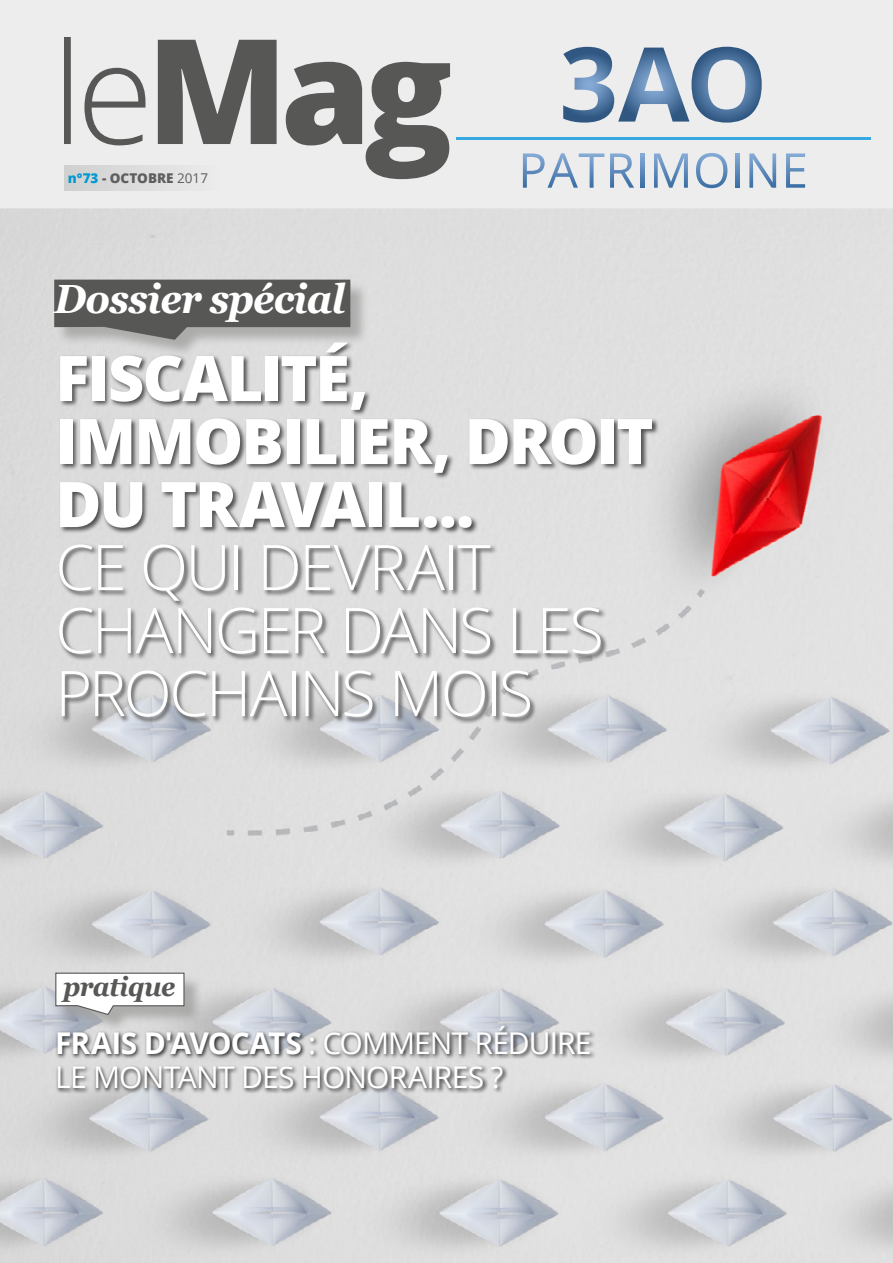
<style>
.page{position:relative;width:893px;height:1263px;background:#fff}
.page>*{position:absolute;margin:0;border:0;box-sizing:border-box;transform-origin:0 0}
.t1{font:300 63px/63px "Open Sans";letter-spacing:-.04em;color:#fff}
.t2{font:800 63px/63px "Open Sans";letter-spacing:-.03em;color:#fff}
.t3{font:italic 700 40.65px "Georgia";letter-spacing:-.025em;color:#fff;scale:.95 1}
.t4{font:30px/34.5px "Open Sans";letter-spacing:-.03em;color:#fff}
.t5{font:italic 700 27px "Georgia";letter-spacing:-.025em;color:#575756;scale:.95 1}
.t6{font:800 13.5px "Open Sans";color:#5f5e5e}
.s1{color:#0099d2}
.s2{font-weight:400}
.s3{font-weight:700}
</style>
<div class="page">
<img style="left:0;top:208px;width:893px;height:1055px">
<div style="left:0;top:0;width:893px;height:208px;background:#ededed"></div>
<div style="left:55px;top:1024px;width:541px;height:69px;background:#000;opacity:.85"></div>
<div style="left:56px;top:282px;width:313px;height:76px;background:#9d9d9c;opacity:.75"></div>
<svg style="left:54px;top:280px;width:296px;height:60px;background:#696968"></svg>
<div style="left:57px;top:975px;width:146px;height:58px;background:#9d9d9c;opacity:.75"></div>
<svg style="left:55px;top:972px;width:130px;height:44px"></svg>
<svg style="left:59px;top:342px;width:600px;height:382px;background:#c1c1c1"></svg>
<hr style="left:456px;top:137px;width:414px;height:3px;background:#36a9e1">
<svg style="left:563px;top:47px;width:199px;height:76px"></svg>
<svg style="left:523px;top:153px;width:81px;height:35px"></svg>
<svg style="left:610px;top:153px;width:24px;height:35px"></svg>
<svg style="left:640px;top:153px;width:4px;height:35px"></svg>
<svg style="left:654px;top:153px;width:34px;height:35px"></svg>
<svg style="left:696px;top:153px;width:31px;height:35px"></svg>
<svg style="left:736px;top:153px;width:4px;height:35px"></svg>
<svg style="left:749px;top:153px;width:27px;height:35px"></svg>
<svg style="left:786px;top:153px;width:19px;height:35px"></svg>
<div style="left:64px;top:165px;width:158px;height:26px;background:linear-gradient(to right,#d0d0d0,#ececec)"></div>
<svg style="left:64px;top:37px;width:386px;height:142px"></svg>
<p class="t6" style="left:68px;top:168px;width:142px"><span class="s1">n°73</span> - OCTOBRE <span class="s2">2017</span></p>
<h2 class="t3" style="left:54px;top:269px;width:308px">Dossier spécial</h2>
<h1 class="t2" style="left:55px;top:343px;width:600px">FISCALITÉ,<br>IMMOBILIER, DROIT<br>DU TRAVAIL...</h1>
<h1 class="t1" style="left:55px;top:534px;width:550px">CE QUI DEVRAIT<br>CHANGER DANS LES<br>PROCHAINS MOIS</h1>
<p class="t5" style="left:64px;top:967px;width:119px">pratique</p>
<p class="t4" style="left:55px;top:1025px;width:538px"><span class="s3">FRAIS D'AVOCATS</span> : COMMENT RÉDUIRE<br>LE MONTANT DES HONORAIRES ?</p>
</div>
